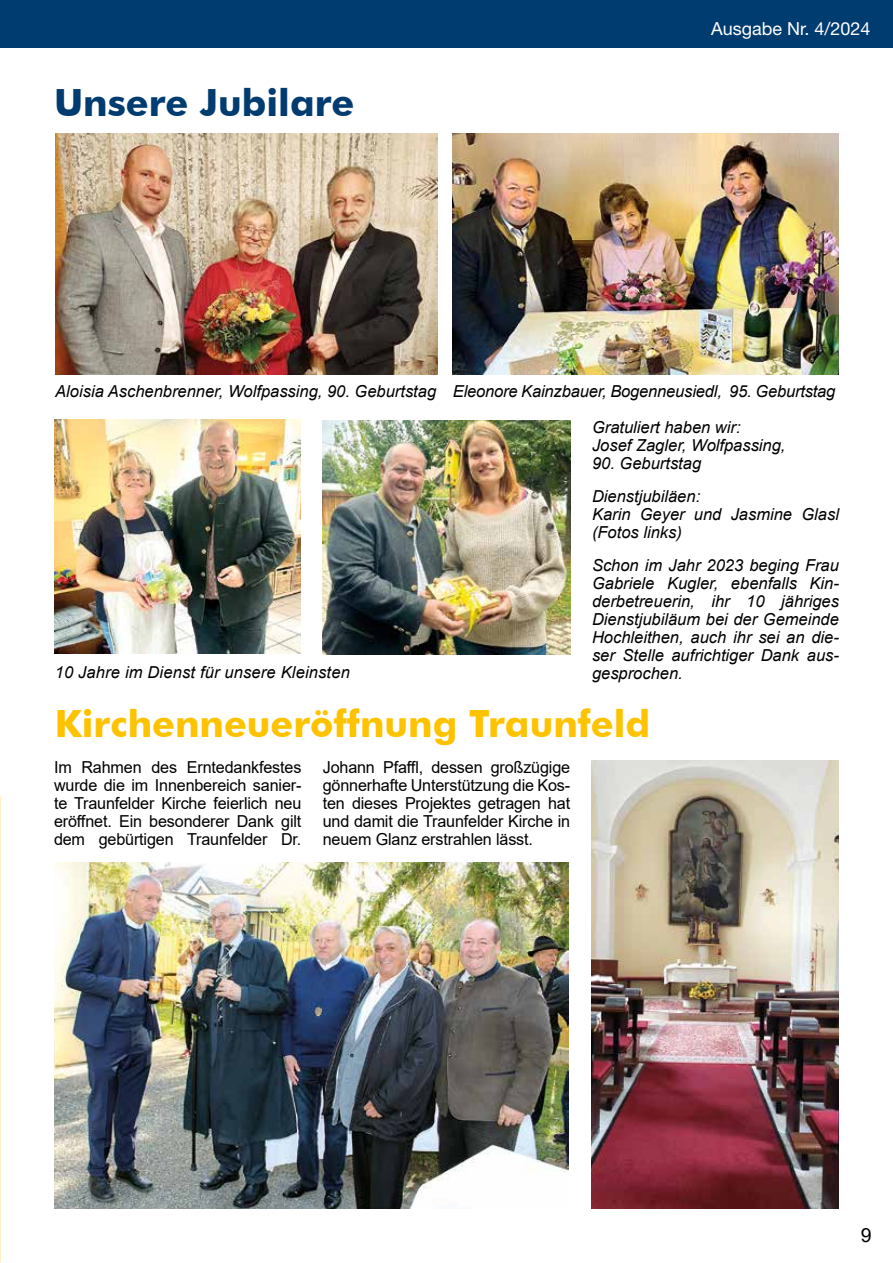
<style>
.page{position:relative;width:893px;height:1263px;background:#fff}
.page>*{position:absolute;margin:0;border:0;box-sizing:border-box;transform-origin:0 0}
.t1{font:700 37.5px "Futura BT";color:#fdc300}
.t2{font:700 37.5px "Futura BT";color:#003c70}
.t3{font:19.5px "Arial";color:#000}
.t4{font:18px "Helvetica Neue LT Std";color:#fff}
.t5{font:italic 16.5px/18px "Arial";color:#000}
.t6{font:16.5px/18px "Arial";letter-spacing:-.01em;color:#000;text-align:justify}
</style>
<div class="page">
<div style="left:0;top:0;width:893px;height:48px;background:#003c70"></div>
<img style="left:453px;top:134px;width:386px;height:240px">
<img style="left:55px;top:134px;width:383px;height:240px">
<img style="left:54px;top:420px;width:247px;height:233px">
<img style="left:323px;top:420px;width:247px;height:234px">
<img style="left:54px;top:863px;width:515px;height:346px">
<img style="left:591px;top:761px;width:248px;height:448px">
<h1 class="t2" style="left:54px;top:80px;width:302px">Unsere Jubilare</h1>
<p class="t4" style="left:711px;top:18px;width:161px">Ausgabe Nr. 4/2024</p>
<p class="t5" style="left:55px;top:382px;width:782px">Aloisia Aschenbrenner, Wolfpassing, 90. Geburtstag Eleonore Kainzbauer, Bogenneusiedl, 95. Geburtstag</p>
<p class="t5" style="left:55px;top:664px;width:297px">10 Jahre im Dienst für unsere Kleinsten</p>
<p class="t5" style="left:592px;top:418px;width:195px">Gratuliert haben wir:<br>Josef Zagler, Wolfpassing,</p>
<p class="t5" style="left:592px;top:446px;width:111px;line-height:33px">90. Geburtstag<br>Dienstjubiläen:</p>
<p class="t5" style="left:592px;top:505px;width:248px">Karin Geyer und Jasmine Glasl (Fotos links)</p>
<p class="t5" style="left:592px;top:556px;width:248px;text-align:justify">Schon im Jahr 2023 beging Frau Gabriele Kugler, ebenfalls Kin&shy;derbetreuerin, ihr 10 jähriges Dienstjubiläum bei der Gemeinde Hochleithen, auch ihr sei an die&shy;ser Stelle aufrichtiger Dank aus&shy;gesprochen.</p>
<h1 class="t1" style="left:55px;top:700px;width:597px">Kirchenneueröffnung Traunfeld</h1>
<p class="t6" style="left:323px;top:758px;width:249px">Johann Pfaffl, dessen großzügige gönnerhafte Unterstützung die Kos&shy;ten dieses Projektes getragen hat und damit die Traunfelder Kirche in neuem Glanz erstrahlen lässt.</p>
<p class="t6" style="left:54px;top:758px;width:249px">Im Rahmen des Erntedankfestes wurde die im Innenbereich sanier&shy;te Traunfelder Kirche feierlich neu eröffnet. Ein besonderer Dank gilt dem gebürtigen Traunfelder Dr.</p>
<p class="t3" style="left:861px;top:1222px;width:12px">9</p>
</div>
